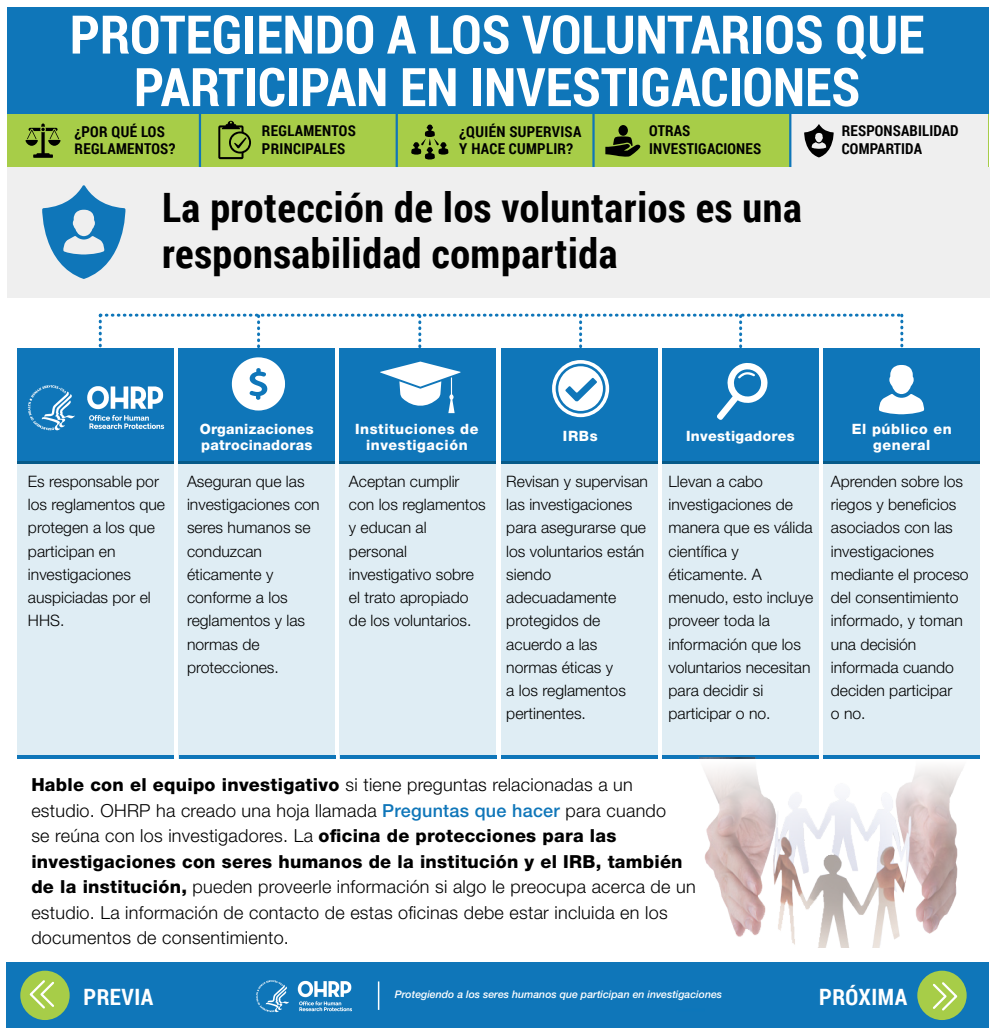
<style>
.page{position:relative;width:995px;height:1036px;background:#fff}
.page>*{position:absolute;margin:0;border:0;box-sizing:border-box;transform-origin:0 0}
.t1{font:700 53.25px/52.5px "Roboto Condensed";color:#fff;text-align:center}
.t2{font:700 40.5px/45.8px "Roboto Condensed";letter-spacing:.015em;color:#000}
.t3{font:700 22.5px "Roboto Condensed";letter-spacing:.02em;color:#fff}
.t4{font:300 18px/25.5px "Helvetica Neue LT Std";letter-spacing:.015em;color:#000}
.t5{font:300 15.75px/23.2px "Helvetica Neue LT Std";color:#000}
.t6{font:700 15px/17.2px "Roboto Condensed";letter-spacing:.015em;color:#000}
.t7{font:800 14.25px/16.5px "Helvetica Neue LT Std";letter-spacing:.04em;color:#fff;text-align:center}
.t8{font:800 14.25px/16.5px "Helvetica Neue LT Std";letter-spacing:.02em;color:#fff}
.t9{font:italic 500 10.5px "Helvetica Neue LT Std";color:#fff}
.s1{font-weight:800}
.s2{font-weight:500;color:#0f76b9}
</style>
<div class="page">
<div style="left:7px;top:7px;width:981px;height:161px;background:#0f76b9"></div>
<div style="left:7px;top:167px;width:982px;height:130px;background:#efefef"></div>
<div style="left:18px;top:432px;width:156px;height:326px;background:#dfedf4"></div>
<div style="left:179px;top:432px;width:156px;height:326px;background:#dfedf4"></div>
<div style="left:340px;top:432px;width:156px;height:326px;background:#dfedf4"></div>
<div style="left:501px;top:432px;width:156px;height:326px;background:#dfedf4"></div>
<div style="left:662px;top:432px;width:156px;height:326px;background:#dfedf4"></div>
<div style="left:824px;top:432px;width:156px;height:326px;background:#dfedf4"></div>
<div style="left:18px;top:351px;width:156px;height:113px;background:linear-gradient(to right,#065a89,#065a89)"></div>
<div style="left:179px;top:351px;width:156px;height:113px;background:linear-gradient(to right,#065a89,#065a89)"></div>
<div style="left:340px;top:351px;width:156px;height:113px;background:linear-gradient(to right,#065a89,#065a89)"></div>
<div style="left:501px;top:351px;width:156px;height:113px;background:linear-gradient(to right,#065a89,#065a89)"></div>
<div style="left:662px;top:351px;width:156px;height:113px;background:linear-gradient(to right,#065a89,#065a89)"></div>
<div style="left:824px;top:351px;width:156px;height:112px;background:linear-gradient(to right,#065a89,#065a89)"></div>
<div style="left:18px;top:348px;width:156px;height:112px;background:#0f76b9"></div>
<div style="left:179px;top:348px;width:156px;height:112px;background:#0f76b9"></div>
<div style="left:340px;top:348px;width:156px;height:112px;background:#0f76b9"></div>
<div style="left:501px;top:348px;width:156px;height:112px;background:#0f76b9"></div>
<div style="left:662px;top:348px;width:156px;height:112px;background:#0f76b9"></div>
<div style="left:824px;top:348px;width:156px;height:112px;background:#0f76b9"></div>
<hr style="left:662px;top:755px;width:156px;height:3px;background:#0f76b9">
<hr style="left:501px;top:755px;width:156px;height:3px;background:#0f76b9">
<hr style="left:340px;top:755px;width:157px;height:3px;background:#0f76b9">
<hr style="left:179px;top:755px;width:157px;height:3px;background:#0f76b9">
<hr style="left:18px;top:755px;width:156px;height:3px;background:#0f76b9">
<div style="left:7px;top:115px;width:981px;height:52px;background:#a7cd48"></div>
<div style="left:791px;top:115px;width:197px;height:52px;background:#efefef"></div>
<hr style="left:199px;top:113px;width:2px;height:54px;background:#0f76b9">
<hr style="left:396px;top:113px;width:2px;height:54px;background:#0f76b9">
<hr style="left:592px;top:113px;width:3px;height:54px;background:#0f76b9">
<hr style="left:789px;top:113px;width:2px;height:54px;background:#0f76b9">
<svg style="left:26px;top:123px;width:35px;height:35px"></svg>
<svg style="left:229px;top:131px;width:22px;height:23px"></svg>
<svg style="left:231px;top:133px;width:18px;height:19px"></svg>
<svg style="left:218px;top:121px;width:29px;height:38px"></svg>
<svg style="left:411px;top:125px;width:38px;height:35px"></svg>
<div style="left:618px;top:125px;width:10px;height:11px;background:#000;border-radius:50%"></div>
<svg style="left:605px;top:136px;width:36px;height:21px"></svg>
<svg style="left:804px;top:124px;width:30px;height:33px"></svg>
<svg style="left:42px;top:185px;width:84px;height:94px"></svg>
<img style="left:27px;top:385px;width:138px;height:46px">
<svg style="left:99px;top:314px;width:825px;height:106px"></svg>
<img style="left:686px;top:758px;width:294px;height:190px">
<svg style="left:692px;top:759px;width:288px;height:88px"></svg>
<hr style="left:823px;top:755px;width:157px;height:3px;background:#0f76b9">
<div style="left:6px;top:963px;width:982px;height:65px;background:#0f76b9"></div>
<div style="left:20px;top:970px;width:50px;height:50px;background:#a7cd48;border-radius:50%"></div>
<svg style="left:29px;top:980px;width:25px;height:29px"></svg>
<img style="left:256px;top:980px;width:96px;height:33px">
<div style="left:917px;top:970px;width:50px;height:50px;background:#a7cd48;border-radius:50%"></div>
<svg style="left:933px;top:982px;width:25px;height:29px"></svg>
<svg style="left:378px;top:981px;width:1px;height:29px"></svg>
<p class="t1" style="left:70px;top:6px;width:856px">PROTEGIENDO A LOS VOLUNTARIOS QUE<br>PARTICIPAN EN INVESTIGACIONES</p>
<p class="t6" style="left:75px;top:122px;width:102px">¿POR QUÉ LOS<br>REGLAMENTOS?</p>
<p class="t6" style="left:262px;top:122px;width:95px">REGLAMENTOS<br>PRINCIPALES</p>
<p class="t6" style="left:459px;top:122px;width:124px">¿QUIÉN SUPERVISA<br>Y HACE CUMPLIR?</p>
<p class="t6" style="left:649px;top:122px;width:113px">OTRAS<br>INVESTIGACIONES</p>
<p class="t6" style="left:842px;top:122px;width:118px">RESPONSABILIDAD<br>COMPARTIDA</p>
<p class="t2" style="left:162px;top:183px;width:641px">La protección de los voluntarios es una responsabilidad compartida</p>
<p class="t5" style="left:28px;top:469px;width:139px">Es responsable por los reglamentos que protegen a los que participan en investigaciones auspiciadas por el<br>HHS.</p>
<p class="t8" style="left:200px;top:421px;width:116px">Organizaciones patrocinadoras</p>
<p class="t5" style="left:187px;top:469px;width:134px">Aseguran que las investigaciones con seres humanos se conduzcan éticamente y conforme a los reglamentos y las normas de protecciones.</p>
<p class="t7" style="left:355px;top:421px;width:125px">Instituciones de investigación</p>
<p class="t5" style="left:349px;top:469px;width:138px">Aceptan cumplir con los reglamentos y educan al personal investigativo sobre el trato apropiado de los voluntarios.</p>
<p class="t7" style="left:563px;top:428px;width:36px">IRBs</p>
<p class="t5" style="left:506px;top:469px;width:143px">Revisan y supervisan las investigaciones para asegurarse que los voluntarios están siendo adecuadamente protegidos de acuerdo a las normas éticas y<br>a los reglamentos pertinentes.</p>
<p class="t8" style="left:686px;top:428px;width:110px">Investigadores</p>
<p class="t5" style="left:668px;top:469px;width:146px">Llevan a cabo investigaciones de manera que es válida científica y éticamente. A menudo, esto incluye proveer toda la información que los voluntarios necesitan para decidir si participar o no.</p>
<p class="t7" style="left:852px;top:421px;width:102px">El público en general</p>
<p class="t5" style="left:831px;top:469px;width:139px">Aprenden sobre los riegos y beneficios asociados con las investigaciones mediante el proceso del consentimiento informado, y toman una decisión informada cuando deciden participar<br>o no.</p>
<p class="t4" style="left:31px;top:772px;width:666px"><span class="s1">Hable con el equipo investigativo</span> si tiene preguntas relacionadas a un estudio. OHRP ha creado una hoja llamada <span class="s2">Preguntas que hacer</span> para cuando<br>se reúna con los investigadores. La <span class="s1">oficina de protecciones para las investigaciones con seres humanos de la institución y el IRB, también de la institución,</span> pueden proveerle información si algo le preocupa acerca de un estudio. La información de contacto de estas oficinas debe estar incluida en los documentos de consentimiento.</p>
<p class="t3" style="left:84px;top:981px;width:71px">PREVIA</p>
<p class="t9" style="left:395px;top:988px;width:329px">Protegiendo a los seres humanos que participan en investigaciones</p>
<p class="t3" style="left:819px;top:981px;width:89px">PRÓXIMA</p>
</div>
